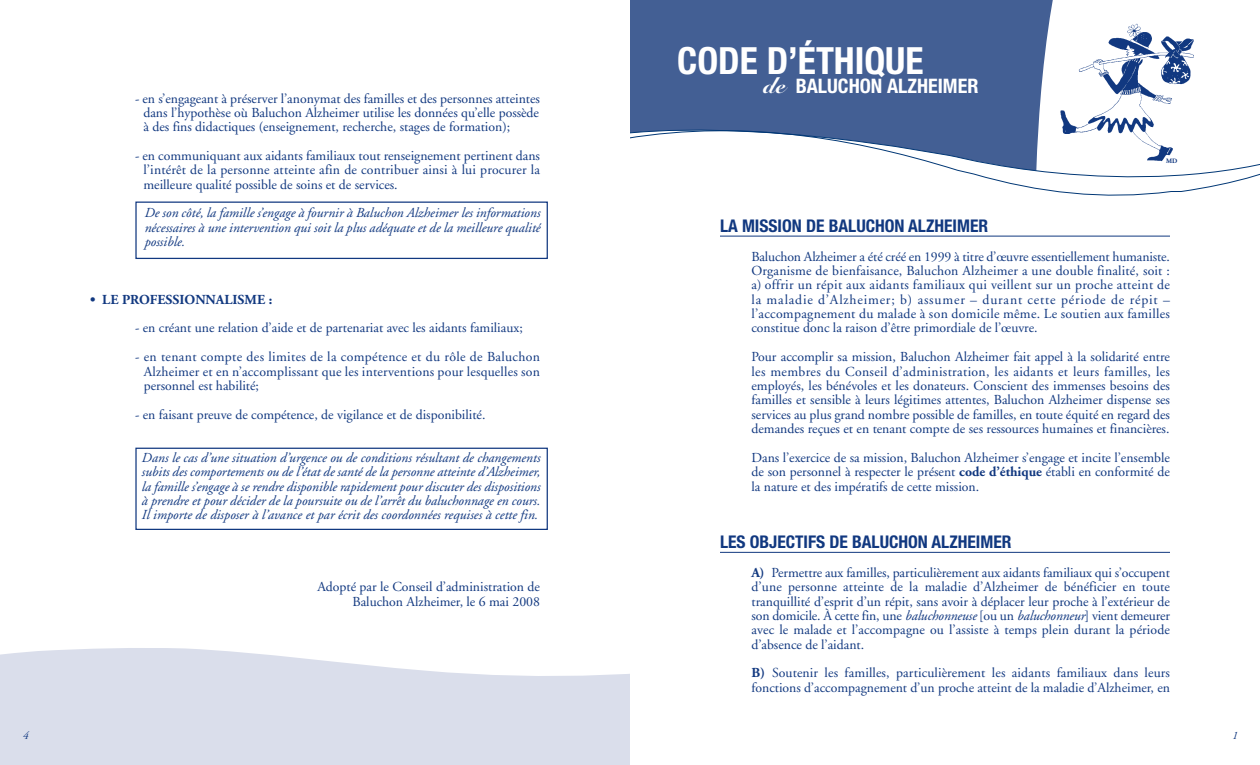
<style>
.page{position:relative;width:1260px;height:765px;background:#fff}
.page>*{position:absolute;margin:0;border:0;box-sizing:border-box;transform-origin:0 0}
.t1{font:700 condensed 37.5px "Helvetica Neue";color:#fff}
.t2{font:700 condensed 20px "Helvetica Neue";color:#fff}
.t3{font:700 condensed 17.5px "Helvetica Neue";color:#113880}
.t4{font:13.75px/14.4px "Adobe Garamond";color:#113880;text-align:justify}
.t5{font:italic 13.75px/14.4px "Adobe Garamond";color:#113880;text-align:justify}
.t6{font:700 13.75px "Adobe Garamond";color:#113880}
.t7{font:italic 11.25px "Adobe Garamond";color:#113880}
.t8{font:700 6.62px "Adobe Garamond";color:#113880}
.s1{font-family:"Snell Roundhand";font-weight:900;font-stretch:normal;font-size:22.5px}
.s2{font-weight:700}
.s3{font-style:italic}
</style>
<div class="page">
<hr style="left:720px;top:236px;width:450px;height:1px;background:#113880">
<hr style="left:720px;top:552px;width:450px;height:1px;background:#113880">
<div style="left:630px;top:0;width:406px;height:106px;background:#435f94"></div>
<svg style="left:1036px;top:0;width:17px;height:106px;fill:#435f94"></svg>
<div style="left:630px;top:106px;width:410px;height:12px;background:#435f94"></div>
<svg style="left:630px;top:118px;width:630px;height:77px"></svg>
<img style="left:1057px;top:23px;width:140px;height:146px">
<svg style="left:0;top:648px;width:630px;height:117px;background:#dee1ed"></svg>
<div style="left:135px;top:202px;width:413px;height:57px;border:1px solid #113880"></div>
<div style="left:135px;top:448px;width:413px;height:82px;border:1px solid #113880"></div>
<p class="t4" style="left:143px;top:92px;width:398px;text-indent:-8px">- en s’engageant à préserver l’anonymat des familles et des personnes atteintes dans l’hypothèse où Baluchon Alzheimer utilise les données qu’elle possède à des fins didactiques (enseignement, recherche, stages de formation);</p>
<p class="t4" style="left:143px;top:150px;width:398px;text-indent:-8px">- en communiquant aux aidants familiaux tout renseignement pertinent dans l’intérêt de la personne atteinte afin de contribuer ainsi à lui procurer la meilleure qualité possible de soins et de services.</p>
<p class="t5" style="left:144px;top:207px;width:398px">De son côté, la famille s’engage à fournir à Baluchon Alzheimer les informations nécessaires à une intervention qui soit la plus adéquate et de la meilleure qualité possible.</p>
<p class="t6" style="left:90px;top:294px;width:184px">• LE PROFESSIONNALISME :</p>
<p class="t4" style="left:135px;top:322px;width:389px">- en créant une relation d’aide et de partenariat avec les aidants familiaux;</p>
<p class="t4" style="left:144px;top:351px;width:398px;text-indent:-9px">- en tenant compte des limites de la compétence et du rôle de Baluchon Alzheimer et en n’accomplissant que les interventions pour lesquelles son personnel est habilité;</p>
<p class="t4" style="left:135px;top:408px;width:352px">- en faisant preuve de compétence, de vigilance et de disponibilité.</p>
<p class="t5" style="left:141px;top:452px;width:400px">Dans le cas d’une situation d’urgence ou de conditions résultant de changements subits des comportements ou de l’état de santé de la personne atteinte d’Alzheimer, la famille s’engage à se rendre disponible rapidement pour discuter des dispositions à prendre et pour décider de la poursuite ou de l’arrêt du baluchonnage en cours.<br>Il importe de disposer à l’avance et par écrit des coordonnées requises à cette fin.</p>
<p class="t4" style="left:317px;top:581px;width:224px;text-align:right">Adopté par le Conseil d’administration de<br>Baluchon Alzheimer, le 6 mai 2008</p>
<h1 class="t1" style="left:677px;top:47px;width:248px">CODE D’ÉTHIQUE</h1>
<h2 class="t2" style="left:763px;top:79px;width:217px"><span class="s1">de</span> BALUCHON ALZHEIMER</h2>
<p class="t8" style="left:1166px;top:158px;width:13px">MD</p>
<p class="t3" style="left:720px;top:215px;width:270px">LA MISSION DE BALUCHON ALZHEIMER</p>
<p class="t4" style="left:752px;top:250px;width:420px">Baluchon Alzheimer a été créé en 1999 à titre d’œuvre essentiellement humaniste.<br>Organisme de bienfaisance, Baluchon Alzheimer a une double finalité, soit : a) offrir un répit aux aidants familiaux qui veillent sur un proche atteint de la maladie d’Alzheimer; b) assumer – durant cette période de répit – l’accompagnement du malade à son domicile même. Le soutien aux familles constitue donc la raison d’être primordiale de l’œuvre.</p>
<p class="t4" style="left:752px;top:351px;width:420px">Pour accomplir sa mission, Baluchon Alzheimer fait appel à la solidarité entre les membres du Conseil d’administration, les aidants et leurs familles, les employés, les bénévoles et les donateurs. Conscient des immenses besoins des familles et sensible à leurs légitimes attentes, Baluchon Alzheimer dispense ses services au plus grand nombre possible de familles, en toute équité en regard des demandes reçues et en tenant compte de ses ressources humaines et financières.</p>
<p class="t4" style="left:752px;top:452px;width:420px">Dans l’exercice de sa mission, Baluchon Alzheimer s’engage et incite l’ensemble de son personnel à respecter le présent <span class="s2">code d’éthique</span> établi en conformité de la nature et des impératifs de cette mission.</p>
<p class="t3" style="left:720px;top:531px;width:293px">LES OBJECTIFS DE BALUCHON ALZHEIMER</p>
<p class="t4" style="left:752px;top:567px;width:420px"><span class="s2">A)</span> Permettre aux familles, particulièrement aux aidants familiaux qui s’occupent d’une personne atteinte de la maladie d’Alzheimer de bénéficier en toute tranquillité d’esprit d’un répit, sans avoir à déplacer leur proche à l’extérieur de son domicile. À cette fin, une <span class="s3">baluchonneuse</span> [ou un <span class="s3">baluchonneur</span>] vient demeurer avec le malade et l’accompagne ou l’assiste à temps plein durant la période d’absence de l’aidant.</p>
<p class="t4" style="left:752px;top:667px;width:420px"><span class="s2">B)</span> Soutenir les familles, particulièrement les aidants familiaux dans leurs fonctions d’accompagnement d’un proche atteint de la maladie d’Alzheimer, en</p>
<p class="t7" style="left:22px;top:731px;width:7px">4</p>
<p class="t7" style="left:1232px;top:731px;width:7px">1</p>
</div>
